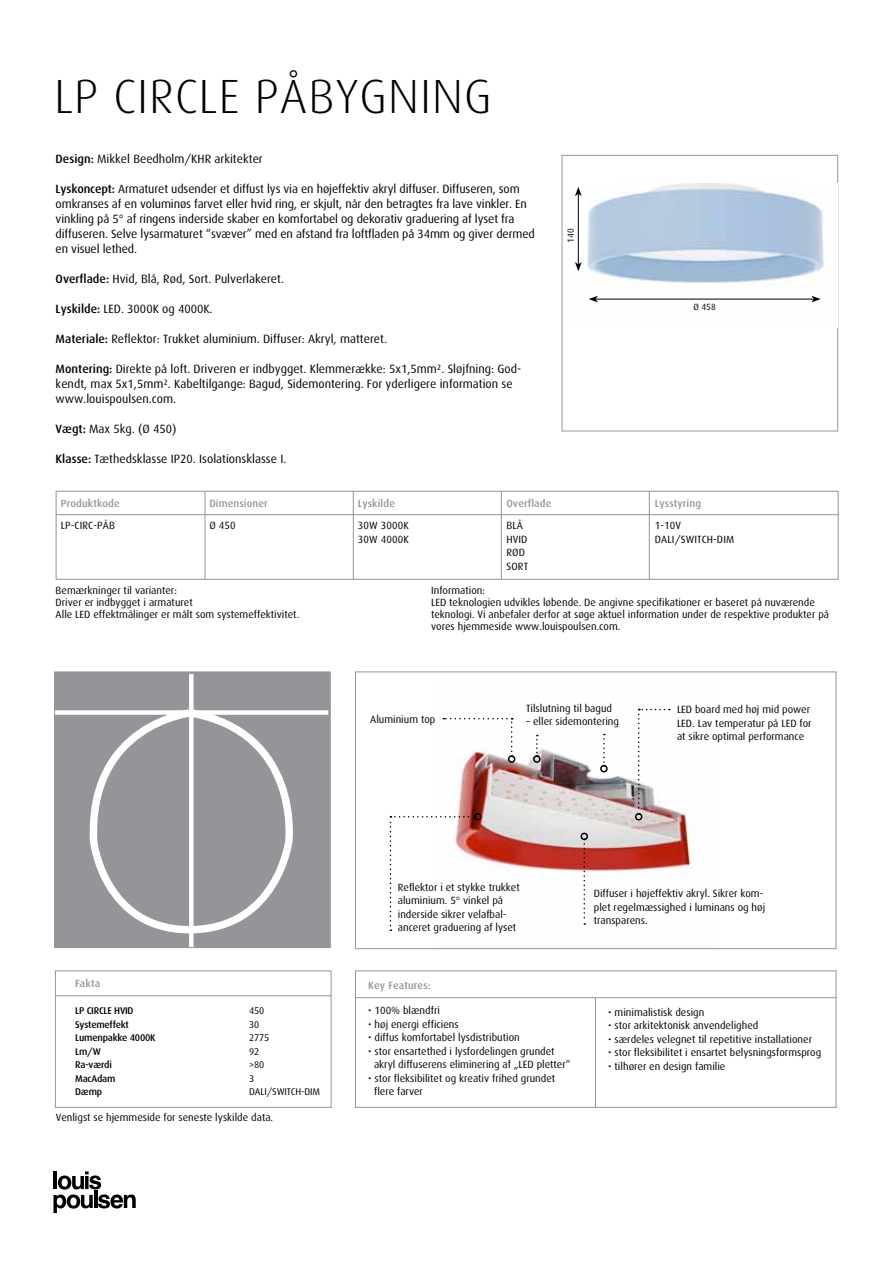
<style>
.page{position:relative;width:893px;height:1263px;background:#fff}
.page>*{position:absolute;margin:0;border:0;box-sizing:border-box;transform-origin:0 0}
.t1{font:300 48px "Dax LP";letter-spacing:.02em;color:#000}
.t2{font:12px/15px "Dax LP";letter-spacing:-.01em;color:#000}
.t3{font:10.5px/13.5px "Dax LP";color:#000}
.t4{font:500 10.5px "Dax LP";letter-spacing:.01em;color:#939598}
.t5{font:500 9.75px "Dax LP";letter-spacing:-.02em;color:#000}
.t6{font:9.75px "Dax LP";letter-spacing:-.01em;color:#000}
.t7{font:9px "Dax";color:#000}
.s1{font-weight:500}
</style>
<div class="page">
<svg style="left:53px;top:1171px;width:83px;height:42px"></svg>
<div style="left:562px;top:155px;width:276px;height:276px;border:1px solid #939598"></div>
<img style="left:577px;top:183px;width:260px;height:144px">
<hr style="left:578px;top:194px;width:1px;height:70px;background:#000">
<svg style="left:575px;top:262px;width:7px;height:9px"></svg>
<svg style="left:575px;top:187px;width:7px;height:9px"></svg>
<hr style="left:596px;top:299px;width:218px;height:1px;background:#000">
<svg style="left:589px;top:296px;width:9px;height:6px"></svg>
<svg style="left:811px;top:296px;width:10px;height:6px"></svg>
<svg style="left:55px;top:490px;width:784px;height:90px"></svg>
<hr style="left:204px;top:492px;width:1px;height:87px;background:#939598">
<hr style="left:353px;top:491px;width:1px;height:88px;background:#939598">
<hr style="left:501px;top:491px;width:1px;height:88px;background:#939598">
<hr style="left:649px;top:491px;width:1px;height:88px;background:#939598">
<hr style="left:56px;top:514px;width:783px;height:1px;background:#939598">
<img style="left:442px;top:708px;width:252px;height:217px">
<div style="left:355px;top:671px;width:481px;height:278px;border:1px solid #939598"></div>
<div style="left:508px;top:755px;width:7px;height:8px;border:2px solid #000;border-radius:50%"></div>
<svg style="left:583px;top:840px;width:2px;height:85px"></svg>
<div style="left:580px;top:833px;width:8px;height:7px;border:2px solid #000;border-radius:50%"></div>
<svg style="left:443px;top:718px;width:70px;height:39px"></svg>
<svg style="left:390px;top:816px;width:86px;height:115px"></svg>
<div style="left:474px;top:813px;width:8px;height:7px;border:2px solid #000;border-radius:50%"></div>
<svg style="left:536px;top:735px;width:2px;height:20px"></svg>
<div style="left:533px;top:755px;width:8px;height:8px;border:2px solid #000;border-radius:50%"></div>
<svg style="left:603px;top:734px;width:2px;height:31px"></svg>
<div style="left:600px;top:765px;width:8px;height:7px;border:2px solid #000;border-radius:50%"></div>
<svg style="left:638px;top:709px;width:32px;height:105px"></svg>
<div style="left:635px;top:813px;width:7px;height:7px;border:2px solid #000;border-radius:50%"></div>
<div style="left:55px;top:672px;width:275px;height:275px;background:#939598"></div>
<div style="left:189px;top:674px;width:5px;height:273px;background:#fff"></div>
<div style="left:55px;top:710px;width:273px;height:5px;background:#fff"></div>
<svg style="left:88px;top:704px;width:213px;height:232px"></svg>
<div style="left:54px;top:671px;width:277px;height:277px;border:1px solid #939598"></div>
<div style="left:355px;top:970px;width:481px;height:138px;border:1px solid #939598"></div>
<hr style="left:355px;top:997px;width:481px;height:1px;background:#939598">
<hr style="left:595px;top:998px;width:1px;height:109px;background:#939598">
<div style="left:55px;top:970px;width:276px;height:138px;border:1px solid #939598"></div>
<hr style="left:55px;top:995px;width:276px;height:1px;background:#939598">
<h1 class="t1" style="left:54px;top:68px;width:439px">LP CIRCLE PÅBYGNING</h1>
<p class="t2" style="left:56px;top:152px;width:209px"><span class="s1">Design:</span> Mikkel Beedholm/KHR arkitekter</p>
<p class="t2" style="left:56px;top:182px;width:481px"><span class="s1">Lyskoncept:</span> Armaturet udsender et diffust lys via en højeffektiv akryl diffuser. Diffuseren, som omkranses af en voluminøs farvet eller hvid ring, er skjult, når den betragtes fra lave vinkler. En vinkling på 5° af ringens inderside skaber en komfortabel og dekorativ graduering af lyset fra diffuseren. Selve lysarmaturet “svæver” med en afstand fra loftfladen på 34mm og giver dermed en visuel lethed.</p>
<p class="t2" style="left:56px;top:272px;width:230px"><span class="s1">Overflade:</span> Hvid, Blå, Rød, Sort. Pulverlakeret.</p>
<p class="t2" style="left:56px;top:302px;width:158px"><span class="s1">Lyskilde:</span> LED. 3000K og 4000K.</p>
<p class="t2" style="left:56px;top:332px;width:333px"><span class="s1">Materiale:</span> Reflektor: Trukket aluminium. Diffuser: Akryl, matteret.</p>
<p class="t2" style="left:56px;top:362px;width:467px"><span class="s1">Montering:</span> Direkte på loft. Driveren er indbygget. Klemmerække: 5x1,5mm². Sløjfning: God&shy;kendt, max 5x1,5mm². Kabeltilgange: Bagud, Sidemontering. For yderligere information se www.louispoulsen.com.</p>
<p class="t2" style="left:56px;top:422px;width:122px"><span class="s1">Vægt:</span> Max 5kg. (Ø 450)</p>
<p class="t2" style="left:56px;top:452px;width:232px"><span class="s1">Klasse:</span> Tæthedsklasse IP20. Isolationsklasse I.</p>
<p class="t7" style="left:566px;top:243px;width:16px;rotate:-90deg">140</p>
<p class="t7" style="left:693px;top:302px;width:24px">Ø 458</p>
<p class="t4" style="left:61px;top:497px;width:60px">Produktkode</p>
<p class="t4" style="left:209px;top:497px;width:60px">Dimensioner</p>
<p class="t4" style="left:358px;top:497px;width:39px">Lyskilde</p>
<p class="t4" style="left:506px;top:497px;width:46px">Overflade</p>
<p class="t4" style="left:655px;top:497px;width:48px">Lysstyring</p>
<p class="t3" style="left:61px;top:519px;width:56px">LP-CIRC-PÅB</p>
<p class="t3" style="left:209px;top:519px;width:28px">Ø 450</p>
<p class="t3" style="left:358px;top:519px;width:53px">30W 3000K</p>
<p class="t3" style="left:506px;top:519px;width:18px">BLÅ</p>
<p class="t3" style="left:655px;top:519px;width:28px">1-10V</p>
<p class="t3" style="left:358px;top:532px;width:53px">30W 4000K</p>
<p class="t3" style="left:506px;top:532px;width:23px">HVID</p>
<p class="t3" style="left:655px;top:532px;width:81px">DALI/SWITCH-DIM</p>
<p class="t3" style="left:506px;top:546px;width:23px">RØD<br>SORT</p>
<p class="t3" style="left:56px;top:585px;width:245px;line-height:12px">Bemærkninger til varianter:<br>Driver er indbygget i armaturet<br>Alle LED effektmålinger er målt som systemeffektivitet.</p>
<p class="t3" style="left:431px;top:585px;width:399px;line-height:12px">Information:<br>LED teknologien udvikles løbende. De angivne specifikationer er baseret på nuværende teknologi. Vi anbefaler derfor at søge aktuel information under de respektive produkter på vores hjemmeside www.louispoulsen.com.</p>
<p class="t3" style="left:526px;top:702px;width:88px">Tilslutning til bagud</p>
<p class="t3" style="left:526px;top:715px;width:94px">– eller sidemontering</p>
<p class="t3" style="left:370px;top:712px;width:67px">Aluminium top</p>
<p class="t3" style="left:677px;top:703px;width:136px">LED board med høj mid power<br>LED. Lav temperatur på LED for at sikre optimal performance</p>
<p class="t4" style="left:75px;top:977px;width:26px">Fakta</p>
<p class="t5" style="left:75px;top:1005px;width:60px">LP Circle HVID</p>
<p class="t6" style="left:249px;top:1005px;width:17px">450</p>
<p class="t5" style="left:75px;top:1019px;width:55px">Systemeffekt</p>
<p class="t6" style="left:249px;top:1019px;width:12px">30</p>
<p class="t5" style="left:75px;top:1032px;width:82px">Lumenpakke 4000K</p>
<p class="t6" style="left:249px;top:1032px;width:22px">2775</p>
<p class="t5" style="left:75px;top:1046px;width:27px">Lm/W</p>
<p class="t6" style="left:249px;top:1046px;width:12px">92</p>
<p class="t5" style="left:75px;top:1059px;width:38px">Ra-værdi</p>
<p class="t6" style="left:249px;top:1059px;width:17px">&gt;80</p>
<p class="t5" style="left:75px;top:1073px;width:42px">MacAdam</p>
<p class="t6" style="left:249px;top:1073px;width:7px">3</p>
<p class="t5" style="left:75px;top:1086px;width:29px">Dæmp</p>
<p class="t6" style="left:249px;top:1086px;width:72px">DALI/SWITCH-DIM</p>
<p class="t3" style="left:56px;top:1110px;width:219px">Venligst se hjemmeside for seneste lyskilde data.</p>
<p class="t3" style="left:398px;top:880px;width:123px">Reflektor i et stykke trukket aluminium. 5° vinkel på inderside sikrer velafbal&shy;anceret graduering af lyset</p>
<p class="t4" style="left:368px;top:979px;width:64px">Key Features:</p>
<p class="t3" style="left:368px;top:1004px;width:73px">• 100% blændfri</p>
<p class="t3" style="left:368px;top:1017px;width:92px">• høj energi efficiens</p>
<p class="t3" style="left:368px;top:1031px;width:153px">• diffus komfortabel lysdistribution</p>
<p class="t3" style="left:374px;top:1044px;width:198px;text-indent:-6px">• stor ensartethed i lysfordelingen grundet akryl diffuserens eliminering af „LED pletter“</p>
<p class="t3" style="left:374px;top:1071px;width:183px;text-indent:-6px">• stor fleksibilitet og kreativ frihed grundet flere farver</p>
<p class="t3" style="left:594px;top:887px;width:173px">Diffuser i højeffektiv akryl. Sikrer kom&shy;plet regelmæssighed i luminans og høj transparens.</p>
<p class="t3" style="left:608px;top:1005px;width:98px">• minimalistisk design</p>
<p class="t3" style="left:608px;top:1019px;width:152px">• stor arkitektonisk anvendelighed</p>
<p class="t3" style="left:608px;top:1032px;width:205px">• særdeles velegnet til repetitive installationer</p>
<p class="t3" style="left:608px;top:1046px;width:214px">• stor fleksibilitet i ensartet belysningsformsprog</p>
<p class="t3" style="left:608px;top:1059px;width:119px">• tilhører en design familie</p>
</div>
